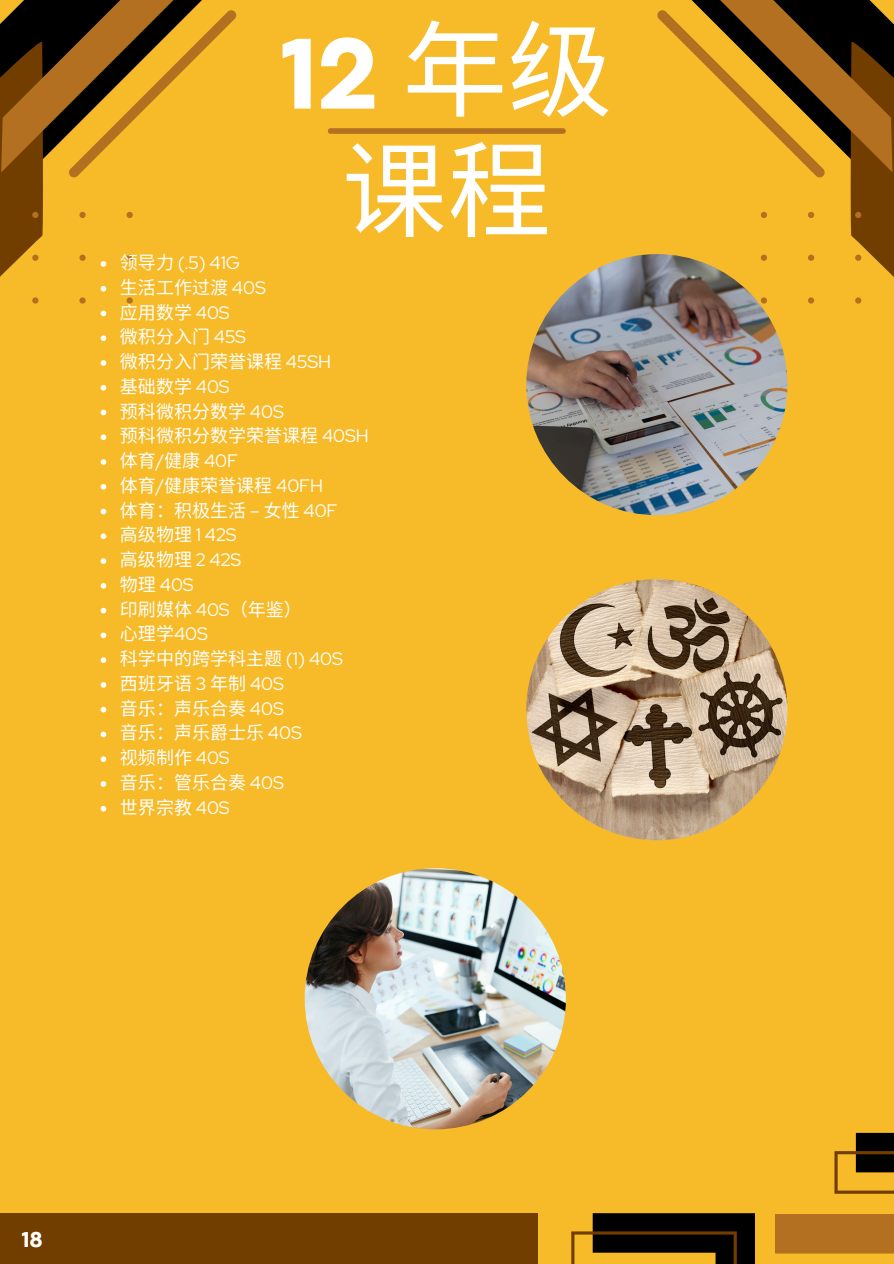
<style>
.page{position:relative;width:894px;height:1264px;background:#fff}
.page>*{position:absolute;margin:0;border:0;box-sizing:border-box;transform-origin:0 0}
.t1{font:800 105px "Codec Pro";color:#fff}
.t2{font:105px "Noto Sans CJ Ksc";color:#fff}
.t3{font:800 22.5px "Codec Pro";color:#fff}
.t4{font:18px "Noto Sans CJ Ksc";color:#fff}
.t5{font:18px "Red Hat Display";color:#fff}
.s1{font-family:"Noto Sans CJ Ksc";font-weight:400}
.s2{font-family:"Noto Sans CJ Ksc"}
.s3{font-family:"Red Hat Display"}
</style>
<div class="page">
<div style="left:0;top:0;width:893px;height:1263px;background:#f7ba28"></div>
<svg style="left:657px;top:0;width:236px;height:510px"></svg>
<div style="left:330px;top:128px;width:233px;height:6px;background:#b27020"></div>
<svg style="left:0;top:0;width:237px;height:514px"></svg>
<svg style="left:101px;top:533px;width:5px;height:6px"></svg>
<svg style="left:101px;top:558px;width:5px;height:6px"></svg>
<svg style="left:101px;top:583px;width:5px;height:5px"></svg>
<svg style="left:101px;top:608px;width:5px;height:5px"></svg>
<svg style="left:101px;top:632px;width:5px;height:6px"></svg>
<svg style="left:101px;top:657px;width:5px;height:6px"></svg>
<svg style="left:101px;top:682px;width:5px;height:5px"></svg>
<svg style="left:101px;top:707px;width:5px;height:5px"></svg>
<svg style="left:101px;top:731px;width:5px;height:6px"></svg>
<svg style="left:101px;top:756px;width:5px;height:6px"></svg>
<svg style="left:101px;top:781px;width:5px;height:5px"></svg>
<svg style="left:101px;top:806px;width:5px;height:5px"></svg>
<img style="left:304px;top:868px;width:261px;height:261px;border-radius:50%">
<img style="left:526px;top:579px;width:261px;height:261px;border-radius:50%">
<img style="left:526px;top:254px;width:261px;height:261px;border-radius:50%">
<div style="left:0;top:1213px;width:538px;height:50px;background:#723e00"></div>
<svg style="left:775px;top:1132px;width:118px;height:122px"></svg>
<svg style="left:571px;top:1213px;width:183px;height:50px"></svg>
<p class="t1" style="left:281px;top:36px;width:333px">12 <span class="s1">年级</span></p>
<p class="t5" style="left:120px;top:251px;width:122px"><span class="s2">领导力</span> (.5) 41G</p>
<p class="t2" style="left:341px;top:107px;width:211px">课程</p>
<p class="t4" style="left:120px;top:273px;width:147px">生活工作过渡 <span class="s3">40S</span></p>
<p class="t4" style="left:120px;top:297px;width:111px">应用数学 <span class="s3">40S</span></p>
<h1 class="t4" style="left:120px;top:322px;width:128px">微积分入门 <span class="s3">45S</span></h1>
<p class="t4" style="left:120px;top:347px;width:212px">微积分入门荣誉课程 <span class="s3">45SH</span></p>
<p class="t4" style="left:120px;top:372px;width:111px">基础数学 <span class="s3">40S</span></p>
<p class="t4" style="left:120px;top:396px;width:165px">预科微积分数学 <span class="s3">40S</span></p>
<p class="t4" style="left:120px;top:421px;width:250px">预科微积分数学荣誉课程 <span class="s3">40SH</span></p>
<p class="t4" style="left:120px;top:446px;width:120px">体育<span class="s3">/</span>健康 <span class="s3">40F</span></p>
<p class="t4" style="left:120px;top:471px;width:204px">体育<span class="s3">/</span>健康荣誉课程 <span class="s3">40FH</span></p>
<p class="t4" style="left:120px;top:495px;width:219px">体育：积极生活 <span class="s3">–</span> 女性 <span class="s3">40F</span></p>
<p class="t4" style="left:120px;top:520px;width:118px">高级物理 <span class="s3">1 42S</span></p>
<p class="t4" style="left:120px;top:545px;width:123px">高级物理 <span class="s3">2 42S</span></p>
<p class="t5" style="left:120px;top:572px;width:75px"><span class="s2">物理</span> 40S</p>
<p class="t4" style="left:120px;top:594px;width:183px">印刷媒体 <span class="s3">40S</span>（年鉴）</p>
<p class="t4" style="left:120px;top:619px;width:89px">心理学<span class="s3">40S</span></p>
<p class="t4" style="left:120px;top:644px;width:224px">科学中的跨学科主题 <span class="s3">(1) 40S</span></p>
<p class="t4" style="left:120px;top:669px;width:165px">西班牙语 <span class="s3">3</span> 年制 <span class="s3">40S</span></p>
<p class="t4" style="left:120px;top:693px;width:165px">音乐：声乐合奏 <span class="s3">40S</span></p>
<p class="t4" style="left:120px;top:718px;width:183px">音乐：声乐爵士乐 <span class="s3">40S</span></p>
<p class="t4" style="left:120px;top:743px;width:111px">视频制作 <span class="s3">40S</span></p>
<p class="t4" style="left:120px;top:768px;width:165px">音乐：管乐合奏 <span class="s3">40S</span></p>
<p class="t4" style="left:120px;top:792px;width:111px">世界宗教 <span class="s3">40S</span></p>
<p class="t3" style="left:22px;top:1231px;width:22px">18</p>
</div>
